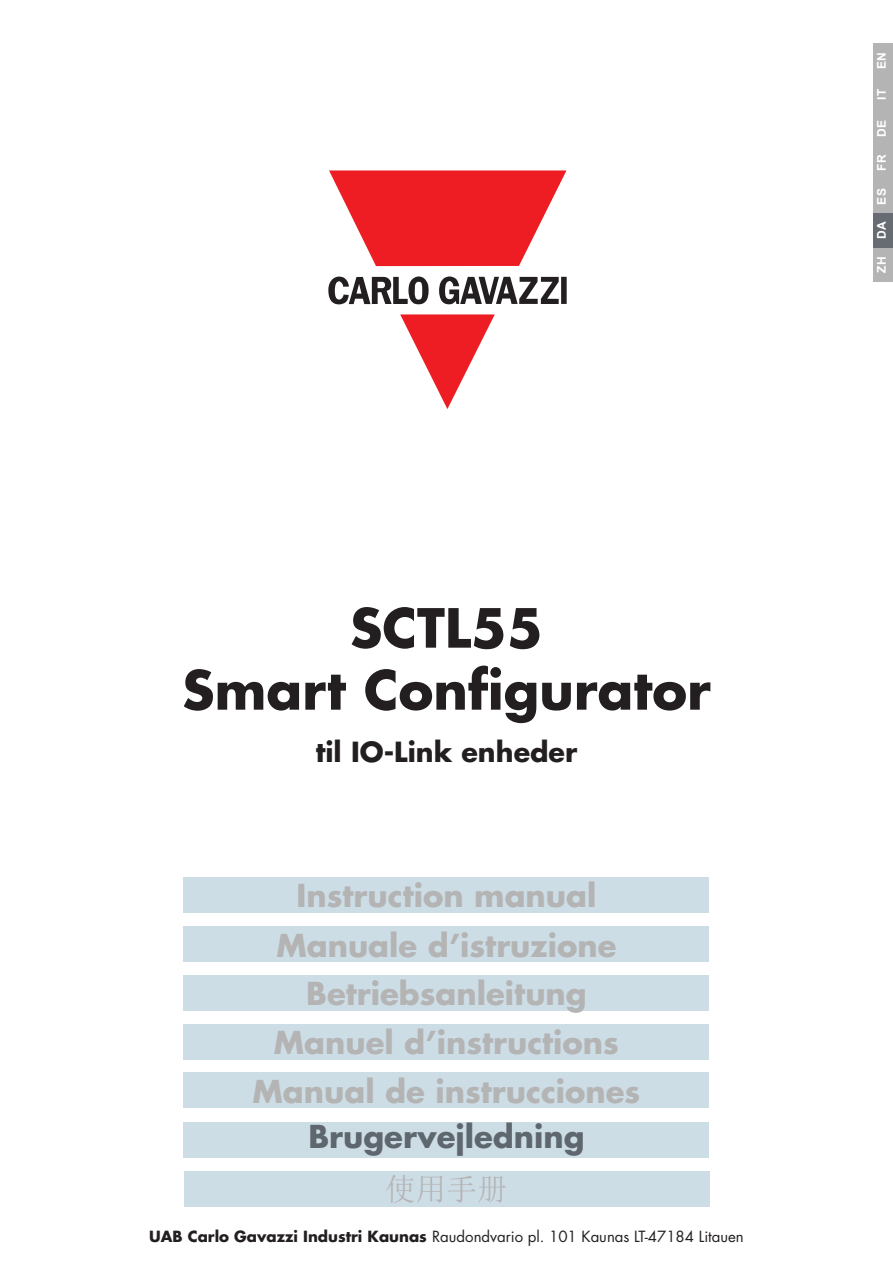
<style>
.page{position:relative;width:893px;height:1263px;background:#fff}
.page>*{position:absolute;margin:0;border:0;box-sizing:border-box;transform-origin:0 0}
.t1{font:700 52.5px "Futura Std";color:#231f20}
.t2{font:700 30.75px "Futura Std";color:#b4b4b4}
.t3{font:700 30.75px "Futura Std";color:#5f676e}
.t4{font:30.75px "Sim Sun";color:#b4b4b4}
.t5{font:700 27px "Futura Std";color:#231f20}
.t6{font:15px "Futura Std";color:#231f20}
.t7{font:700 12px "Arial";letter-spacing:.035em;color:#fff}
.s1{font-weight:700}
</style>
<div class="page">
<svg style="left:328px;top:276px;width:239px;height:28px"></svg>
<svg style="left:329px;top:170px;width:237px;height:96px"></svg>
<svg style="left:400px;top:314px;width:95px;height:95px"></svg>
<div style="left:874px;top:44px;width:19px;height:238px;background:#b4b4b4"></div>
<div style="left:874px;top:214px;width:19px;height:34px;background:#676c72"></div>
<div style="left:184px;top:1171px;width:525px;height:36px;background:#cddde6"></div>
<div style="left:183px;top:877px;width:525px;height:35px;background:#cddde6"></div>
<div style="left:183px;top:975px;width:525px;height:35px;background:#cddde6"></div>
<div style="left:183px;top:1072px;width:525px;height:36px;background:#cddde6"></div>
<div style="left:183px;top:926px;width:525px;height:36px;background:#cddde6"></div>
<div style="left:183px;top:1024px;width:525px;height:35px;background:#cddde6"></div>
<div style="left:183px;top:1122px;width:525px;height:35px;background:#cddde6"></div>
<p class="t1" style="left:350px;top:593px;width:194px">SCTL55</p>
<p class="t1" style="left:182px;top:655px;width:530px">Smart Configurator</p>
<p class="t5" style="left:316px;top:734px;width:263px">til IO-Link enheder</p>
<p class="t2" style="left:296px;top:875px;width:301px">Instruction manual</p>
<p class="t2" style="left:276px;top:925px;width:342px">Manuale d’istruzione</p>
<p class="t2" style="left:306px;top:973px;width:282px">Betriebsanleitung</p>
<p class="t2" style="left:274px;top:1022px;width:347px">Manuel d’instructions</p>
<p class="t2" style="left:253px;top:1071px;width:389px">Manual de instrucciones</p>
<p class="t3" style="left:308px;top:1116px;width:278px">Brugervejledning</p>
<p class="t4" style="left:385px;top:1173px;width:124px">使用手册</p>
<p class="t6" style="left:149px;top:1227px;width:596px"><span class="s1">UAB Carlo Gavazzi Industri Kaunas</span> Raudondvario pl. 101 Kaunas LT-47184 Litauen</p>
<p class="t7" style="left:873px;top:69px;width:19px;rotate:-90deg">EN</p>
<p class="t7" style="left:873px;top:100px;width:13px;rotate:-90deg">IT</p>
<p class="t7" style="left:873px;top:137px;width:19px;rotate:-90deg">DE</p>
<p class="t7" style="left:873px;top:171px;width:18px;rotate:-90deg">FR</p>
<p class="t7" style="left:873px;top:205px;width:18px;rotate:-90deg">ES</p>
<p class="t7" style="left:873px;top:239px;width:19px;rotate:-90deg">DA</p>
<p class="t7" style="left:873px;top:273px;width:18px;rotate:-90deg">ZH</p>
</div>
